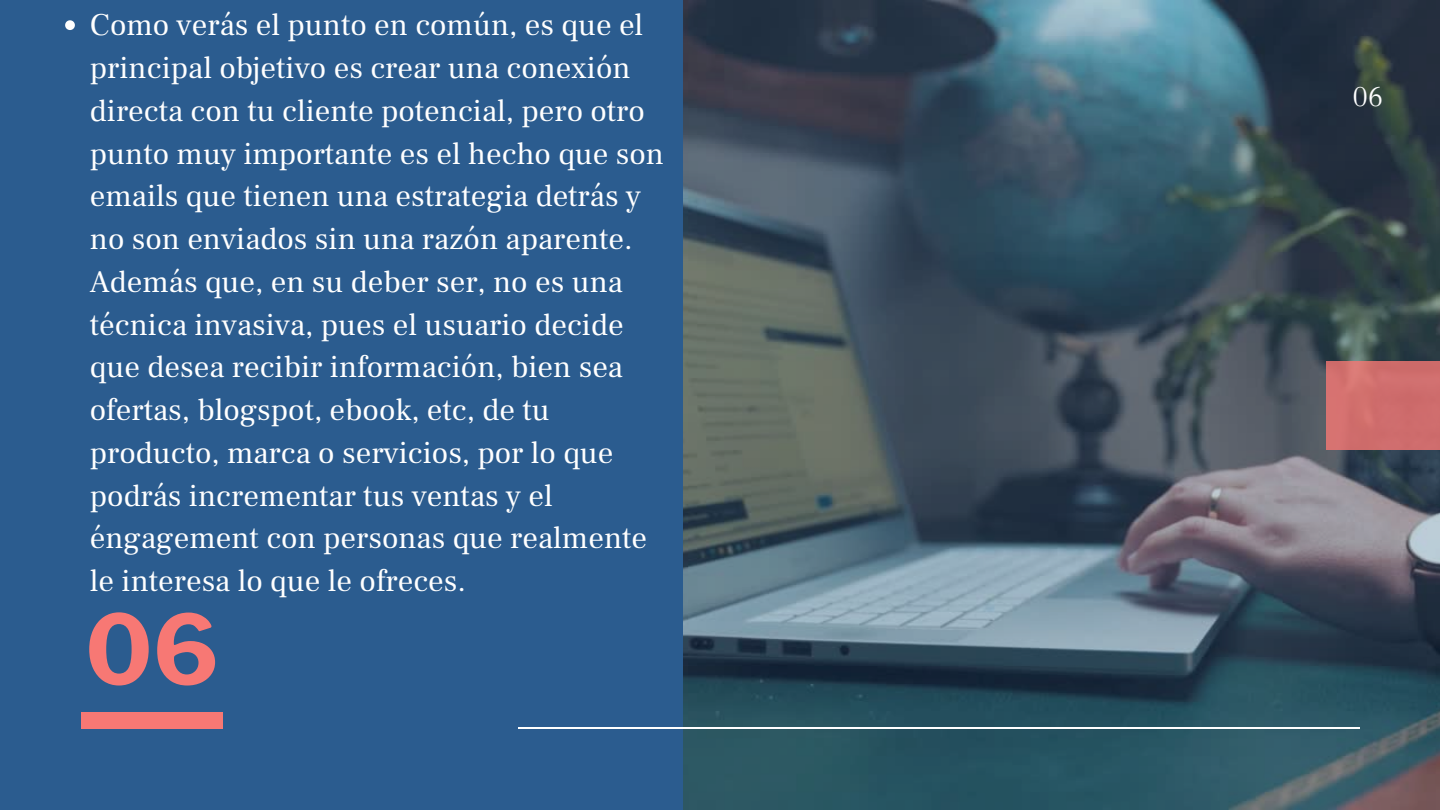
<style>
.page{position:relative;width:1440px;height:810px;background:#2b5c8f}
.page>*{position:absolute;margin:0;border:0;box-sizing:border-box;transform-origin:0 0}
.t1{font:700 96px "Libre Franklin";color:#f77874}
.t2{font:30.9px/42.8px "Frank Ruhl Libre";color:#fff}
.t3{font:300 28px "Frank Ruhl Libre";color:#fff}
</style>
<div class="page">
<img style="left:684px;top:0;width:756px;height:810px">
<div style="left:1326px;top:361px;width:114px;height:88px;background:#cf6d6d"></div>
<div style="left:81px;top:712px;width:142px;height:17px;background:#f77874"></div>
<hr style="left:518px;top:727px;width:841px;height:2px;background:#fff">
<svg style="left:65px;top:20px;width:10px;height:10px"></svg>
<p class="t2" style="left:90px;top:4px;width:576px">Como verás el punto en común, es que el principal objetivo es crear una conexión directa con tu cliente potencial, pero otro punto muy importante es el hecho que son emails que tienen una estrategia detrás y no son enviados sin una razón aparente.<br>Además que, en su deber ser, no es una técnica invasiva, pues el usuario decide que desea recibir información, bien sea ofertas, blogspot, ebook, etc, de tu producto, marca o servicios, por lo que podrás incrementar tus ventas y el éngagement con personas que realmente le interesa lo que le ofreces.</p>
<p class="t1" style="left:85px;top:592px;width:135px">06</p>
<p class="t3" style="left:1352px;top:79px;width:32px">06</p>
</div>
